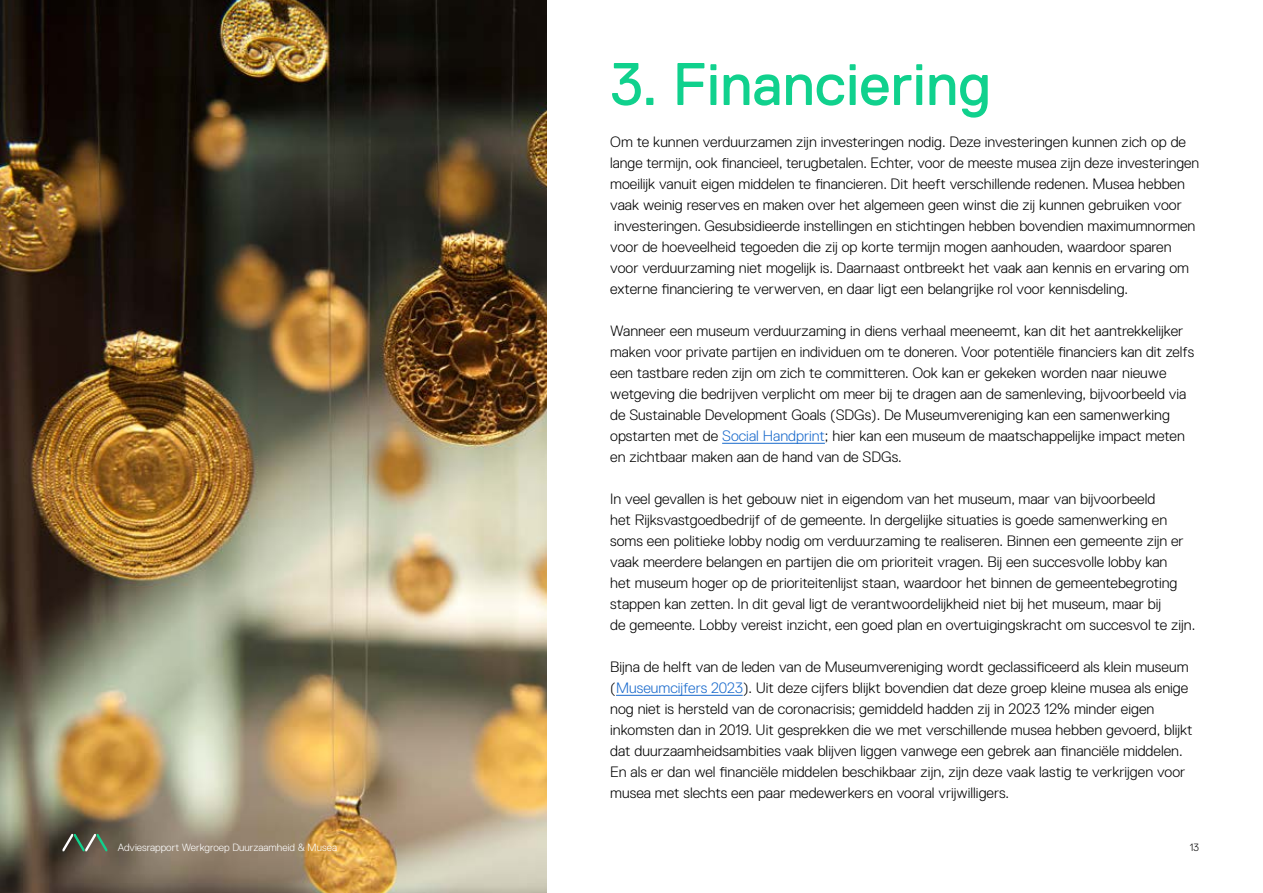
<style>
.page{position:relative;width:1263px;height:893px;background:#fff}
.page>*{position:absolute;margin:0;border:0;box-sizing:border-box;transform-origin:0 0}
.t1{font:60px "Replica Std";color:#10d18d}
.t2{font:300 15px/21px "Replica Std";color:#000}
.t3{font:300 10.5px "Replica Std";color:#fff}
.t4{font:300 10.5px "Replica Std";color:#000}
.s1{color:#196acc}
</style>
<div class="page">
<img style="left:0;top:0;width:546px;height:893px">
<hr style="left:722px;top:443px;width:103px;height:1px;background:#196acc">
<hr style="left:616px;top:695px;width:127px;height:1px;background:#196acc">
<svg style="left:63px;top:834px;width:44px;height:17px"></svg>
<h1 class="t1" style="left:610px;top:51px;width:382px">3. Financiering</h1>
<p class="t2" style="left:610px;top:131px;width:590px">Om te kunnen verduurzamen zijn investeringen nodig. Deze investeringen kunnen zich op de lange termijn, ook financieel, terugbetalen. Echter, voor de meeste musea zijn deze investeringen moeilijk vanuit eigen middelen te financieren. Dit heeft verschillende redenen. Musea hebben vaak weinig reserves en maken over het algemeen geen winst die zij kunnen gebruiken voor investeringen. Gesubsidieerde instellingen en stichtingen hebben bovendien maximumnormen voor de hoeveelheid tegoeden die zij op korte termijn mogen aanhouden, waardoor sparen voor verduurzaming niet mogelijk is. Daarnaast ontbreekt het vaak aan kennis en ervaring om externe financiering te verwerven, en daar ligt een belangrijke rol voor kennisdeling.</p>
<p class="t2" style="left:610px;top:320px;width:585px">Wanneer een museum verduurzaming in diens verhaal meeneemt, kan dit het aantrekkelijker maken voor private partijen en individuen om te doneren. Voor potentiële financiers kan dit zelfs een tastbare reden zijn om zich te committeren. Ook kan er gekeken worden naar nieuwe wetgeving die bedrijven verplicht om meer bij te dragen aan de samenleving, bijvoorbeeld via de Sustainable Development Goals (SDGs). De Museumvereniging kan een samenwerking opstarten met de <span class="s1">Social Handprint</span>; hier kan een museum de maatschappelijke impact meten en zichtbaar maken aan de hand van de SDGs.</p>
<p class="t2" style="left:610px;top:488px;width:586px">In veel gevallen is het gebouw niet in eigendom van het museum, maar van bijvoorbeeld<br>het Rijksvastgoedbedrijf of de gemeente. In dergelijke situaties is goede samenwerking en soms een politieke lobby nodig om verduurzaming te realiseren. Binnen een gemeente zijn er vaak meerdere belangen en partijen die om prioriteit vragen. Bij een succesvolle lobby kan<br>het museum hoger op de prioriteitenlijst staan, waardoor het binnen de gemeentebegroting stappen kan zetten. In dit geval ligt de verantwoordelijkheid niet bij het museum, maar bij<br>de gemeente. Lobby vereist inzicht, een goed plan en overtuigingskracht om succesvol te zijn.</p>
<p class="t2" style="left:610px;top:656px;width:584px">Bijna de helft van de leden van de Museumvereniging wordt geclassificeerd als klein museum (<span class="s1">Museumcijfers 2023</span>). Uit deze cijfers blijkt bovendien dat deze groep kleine musea als enige nog niet is hersteld van de coronacrisis; gemiddeld hadden zij in 2023 12% minder eigen inkomsten dan in 2019. Uit gesprekken die we met verschillende musea hebben gevoerd, blijkt dat duurzaamheidsambities vaak blijven liggen vanwege een gebrek aan financiële middelen.<br>En als er dan wel financiële middelen beschikbaar zijn, zijn deze vaak lastig te verkrijgen voor musea met slechts een paar medewerkers en vooral vrijwilligers.</p>
<p class="t3" style="left:118px;top:842px;width:221px">Adviesrapport Werkgroep Duurzaamheid &amp; Musea</p>
<p class="t4" style="left:1190px;top:842px;width:11px">13</p>
</div>
